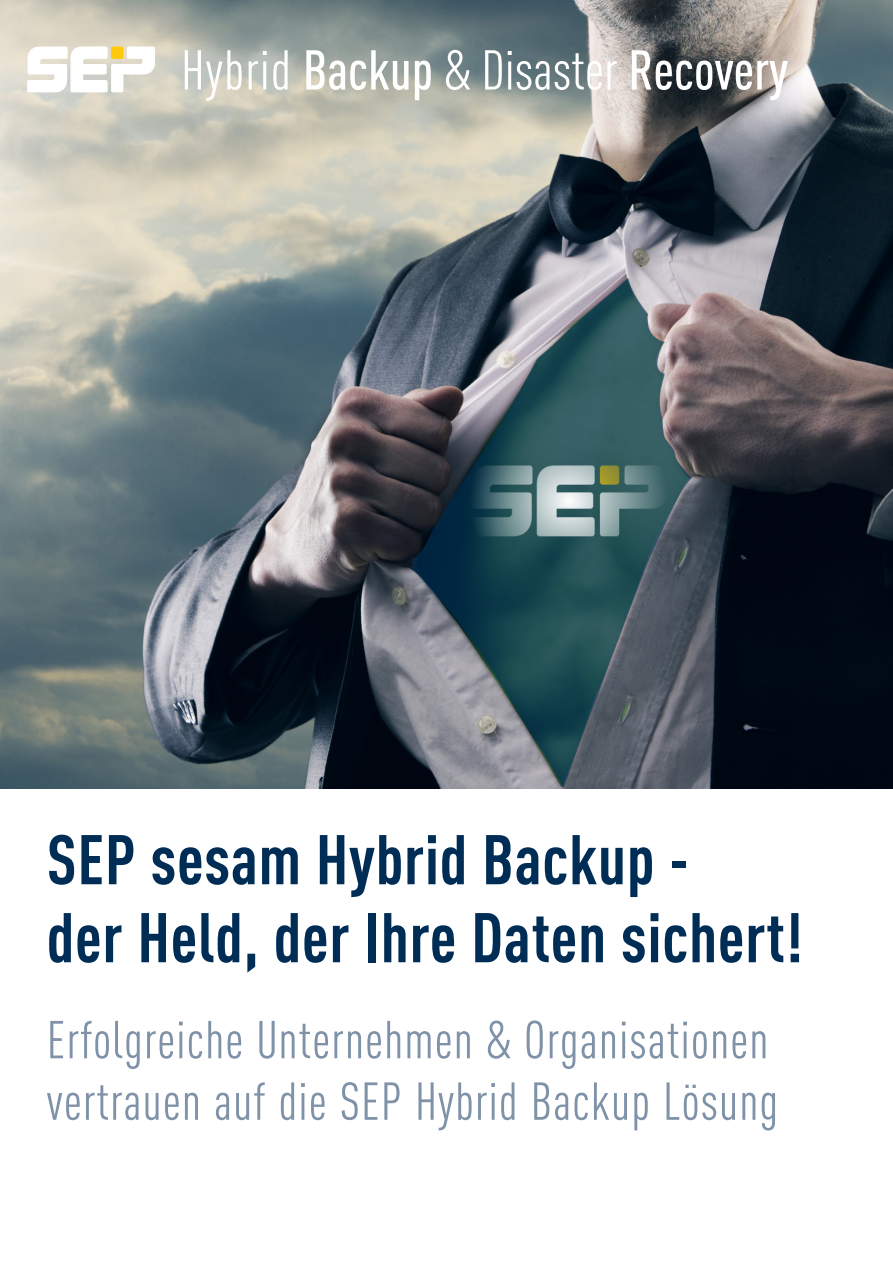
<style>
.page{position:relative;width:893px;height:1263px;background:#fff}
.page>*{position:absolute;margin:0;border:0;box-sizing:border-box;transform-origin:0 0}
.Headline2{font:700 69.15px/78px "DIN Cond";letter-spacing:.01em;color:#002d56}
.t1{font:55.2px "DIN Cond";color:#fff}
.Headline2-2{font:52.5px/61.5px "DIN Cond";letter-spacing:.02em;color:#7f92a8}
.s1{font-weight:500}
</style>
<div class="page">
<img style="left:0;top:0;width:893px;height:789px">
<svg style="left:27px;top:46px;width:128px;height:46px"></svg>
<p class="t1" style="left:181px;top:38px;width:609px">Hybrid <span class="s1">Backup</span> &amp; Disaster <span class="s1">Recovery</span></p>
<p class="Headline2" style="left:47px;top:818px;width:757px">SEP sesam Hybrid Backup -<br>der Held, der Ihre Daten sichert!</p>
<p class="Headline2-2" style="left:47px;top:1008px;width:733px">Erfolgreiche Unternehmen &amp; Organisationen vertrauen auf die SEP Hybrid Backup Lösung</p>
</div>
